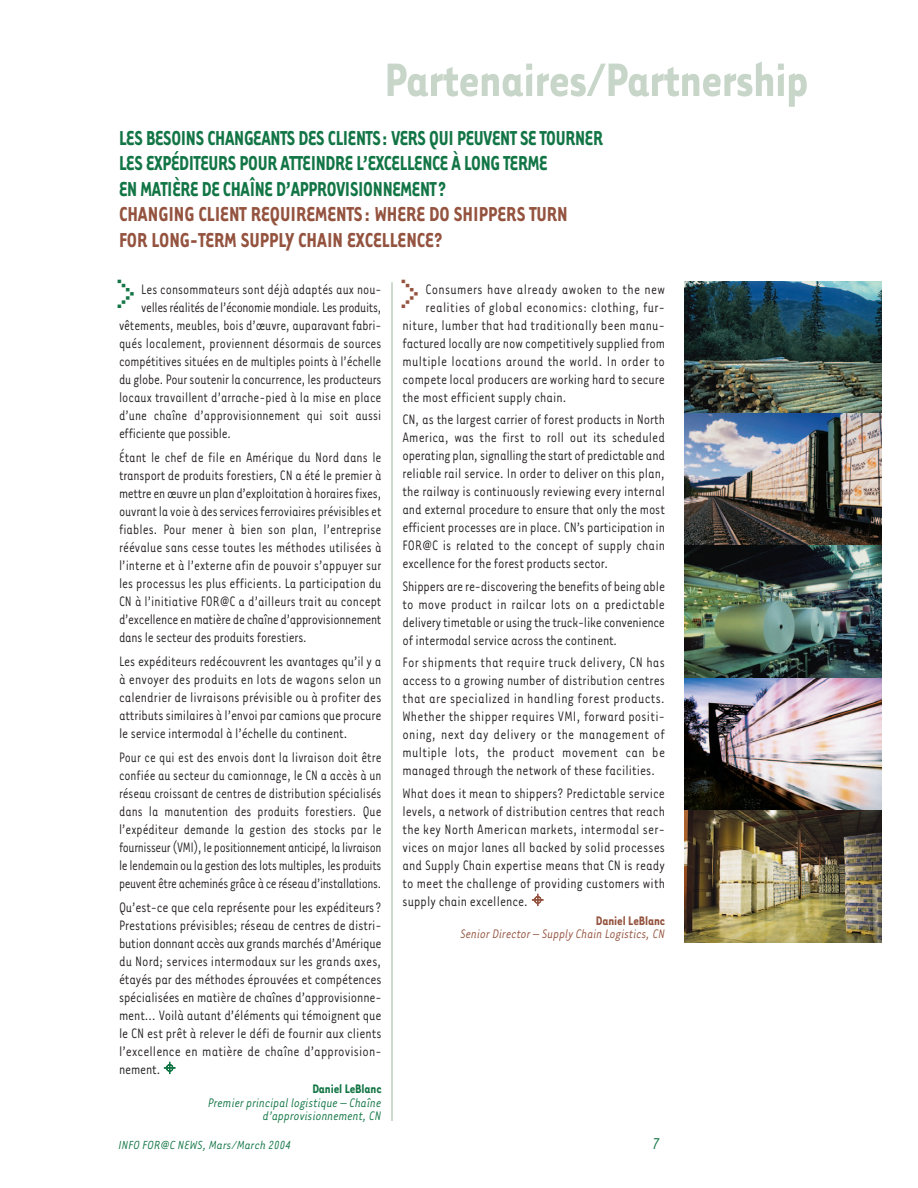
<style>
.page{position:relative;width:918px;height:1188px;background:#fff}
.page>*{position:absolute;margin:0;border:0;box-sizing:border-box;transform-origin:0 0}
.t1{font:700 54px "Tarzana Narrow";letter-spacing:-.01em;color:#c8d6c9;scale:.95 1}
.t2{font:45px "Bubbledot ICG Fine Pos";color:#127545}
.t3{font:45px "Bubbledot ICG Fine Pos";color:#94533f}
.t4{font:700 23.25px/25.5px "Tarzana Narrow";letter-spacing:-.015em;color:#127545;scale:.86 1}
.t5{font:700 23.25px/25.5px "Tarzana Narrow";color:#94533f;scale:.9 1}
.t6{font:italic 18px "Tarzana Narrow";color:#127545}
.t7{font:15.75px/18px "Tarzana Narrow";color:#231f20;text-align:justify;scale:.92 1}
.t8{font:15.75px/18px "Tarzana Narrow";color:#231f20;text-align:justify;scale:.9 1}
.t9{font:15.75px/18px "Tarzana Narrow";color:#231f20;text-align:justify;scale:.88 1}
.t10{font:15.75px "Tarzana Narrow";color:#231f20;scale:.89 1}
.t11{font:15.75px "Tarzana Narrow";letter-spacing:.02em;color:#231f20;scale:.92 1}
.t12{font:15.75px "Tarzana Narrow";letter-spacing:-.025em;color:#231f20;scale:.89 1}
.t13{font:italic 14.25px/13.5px "Tarzana Narrow";letter-spacing:-.005em;color:#127545;text-align:right;scale:.95 1}
.t14{font:italic 14.25px "Tarzana Narrow";letter-spacing:-.005em;color:#94533f;scale:.95 1}
.t15{font:700 14.25px "Tarzana Narrow";letter-spacing:-.005em;color:#127545;scale:.95 1}
.t16{font:700 14.25px "Tarzana Narrow";letter-spacing:-.005em;color:#94533f;scale:.95 1}
.t17{font:italic 13.5px "Tarzana Narrow";color:#127545}
</style>
<div class="page">
<img style="left:391px;top:281px;width:491px;height:840px">
<svg style="left:532px;top:894px;width:11px;height:12px"></svg>
<h1 class="t1" style="left:384px;top:62px;width:448px">Partenaires/Partnership</h1>
<h3 class="t4" style="left:119px;top:127px;width:564px">LES BESOINS CHANGEANTS DES CLIENTS: VERS QUI PEUVENT SE TOURNER<br>LES EXPÉDITEURS POUR ATTEINDRE L’EXCELLENCE À LONG TERME<br>EN MATIÈRE DE CHAÎNE D’APPROVISIONNEMENT?</h3>
<h3 class="t5" style="left:119px;top:204px;width:500px">CHANGING CLIENT REQUIREMENTS: WHERE DO SHIPPERS TURN<br>FOR LONG-TERM SUPPLY CHAIN EXCELLENCE?</h3>
<h2 class="t2" style="left:111px;top:276px;width:26px">&gt;</h2>
<h2 class="t3" style="left:395px;top:276px;width:26px">&gt;</h2>
<p class="t10" style="left:141px;top:279px;width:271px">Les consommateurs sont déjà adaptés aux nou-</p>
<p class="t12" style="left:141px;top:297px;width:271px">velles réalités de l’économie mondiale. Les produits,</p>
<p class="t10" style="left:119px;top:315px;width:296px">vêtements, meubles, bois d’œuvre, auparavant fabri-</p>
<p class="t10" style="left:119px;top:333px;width:296px">qués localement, proviennent désormais de sources</p>
<p class="t10" style="left:119px;top:351px;width:296px">compétitives situées en de multiples points à l’échelle</p>
<p class="t10" style="left:119px;top:369px;width:296px">du globe. Pour soutenir la concurrence, les producteurs</p>
<p class="t10" style="left:119px;top:387px;width:296px">locaux travaillent d’arrache-pied à la mise en place</p>
<p class="t10" style="left:119px;top:405px;width:296px">d’une chaîne d’approvisionnement qui soit aussi</p>
<p class="t10" style="left:119px;top:423px;width:128px">efficiente que possible.</p>
<p class="t8" style="left:119px;top:447px;width:293px">Étant le chef de file en Amérique du Nord dans le transport de produits forestiers, CN a été le premier à mettre en œuvre un plan d’exploitation à horaires fixes, ouvrant la voie à des services ferroviaires prévisibles et fiables. Pour mener à bien son plan, l’entreprise réévalue sans cesse toutes les méthodes utilisées à l’interne et à l’externe afin de pouvoir s’appuyer sur les processus les plus efficients. La participation du CN à l’initiative FOR@C a d’ailleurs trait au concept d’excellence en matière de chaîne d’approvisionnement dans le secteur des produits forestiers.</p>
<p class="t7" style="left:119px;top:651px;width:287px">Les expéditeurs redécouvrent les avantages qu’il y a à envoyer des produits en lots de wagons selon un calendrier de livraisons prévisible ou à profiter des attributs similaires à l’envoi par camions que procure le service intermodal à l’échelle du continent.</p>
<p class="t9" style="left:119px;top:747px;width:300px">Pour ce qui est des envois dont la livraison doit être confiée au secteur du camionnage, le CN a accès à un réseau croissant de centres de distribution spécialisés dans la manutention des produits forestiers. Que l’expéditeur demande la gestion des stocks par le fournisseur (VMI), le positionnement anticipé, la livraison le lendemain ou la gestion des lots multiples, les produits peuvent être acheminés grâce à ce réseau d’installations.</p>
<p class="t7" style="left:119px;top:897px;width:287px">Qu’est-ce que cela représente pour les expéditeurs?<br>Prestations prévisibles; réseau de centres de distri&shy;bution donnant accès aux grands marchés d’Amérique du Nord; services intermodaux sur les grands axes, étayés par des méthodes éprouvées et compétences spécialisées en matière de chaînes d’approvisionne&shy;ment… Voilà autant d’éléments qui témoignent que le CN est prêt à relever le défi de fournir aux clients l’excellence en matière de chaîne d’approvision&shy;nement.</p>
<p class="t15" style="left:312px;top:1084px;width:74px">Daniel LeBlanc</p>
<p class="t13" style="left:208px;top:1095px;width:184px">Premier principal logistique – Chaîne d’approvisionnement, CN</p>
<p class="t11" style="left:425px;top:279px;width:262px">Consumers have already awoken to the new</p>
<p class="t11" style="left:425px;top:297px;width:262px">realities of global economics: clothing, fur-</p>
<p class="t7" style="left:403px;top:315px;width:287px">niture, lumber that had traditionally been manu-</p>
<p class="t7" style="left:403px;top:333px;width:287px">factured locally are now competitively supplied from</p>
<p class="t11" style="left:403px;top:351px;width:287px">multiple locations around the world. In order to</p>
<p class="t7" style="left:403px;top:369px;width:287px">compete local producers are working hard to secure</p>
<p class="t7" style="left:403px;top:387px;width:180px">the most efficient supply chain.</p>
<p class="t7" style="left:403px;top:410px;width:287px">CN, as the largest carrier of forest products in North America, was the first to roll out its scheduled operating plan, signalling the start of predictable and reliable rail service. In order to deliver on this plan, the railway is continuously reviewing every internal and external procedure to ensure that only the most efficient processes are in place. CN’s participation in FOR@C is related to the concept of supply chain excellence for the forest products sector.</p>
<p class="t7" style="left:403px;top:576px;width:287px">Shippers are re-discovering the benefits of being able to move product in railcar lots on a predictable delivery timetable or using the truck-like convenience of intermodal service across the continent.</p>
<p class="t7" style="left:403px;top:653px;width:287px">For shipments that require truck delivery, CN has access to a growing number of distribution centres that are specialized in handling forest products.<br>Whether the shipper requires VMI, forward positi&shy;oning, next day delivery or the management of multiple lots, the product movement can be managed through the network of these facilities.</p>
<p class="t7" style="left:403px;top:783px;width:287px">What does it mean to shippers? Predictable service levels, a network of distribution centres that reach the key North American markets, intermodal ser&shy;vices on major lanes all backed by solid processes and Supply Chain expertise means that CN is ready to meet the challenge of providing customers with supply chain excellence.</p>
<p class="t16" style="left:596px;top:915px;width:74px">Daniel LeBlanc</p>
<p class="t14" style="left:460px;top:925px;width:217px">Senior Director – Supply Chain Logistics, CN</p>
<p class="t17" style="left:118px;top:1136px;width:174px">INFO FOR@C NEWS, Mars/March 2004</p>
<p class="t6" style="left:652px;top:1132px;width:9px">7</p>
</div>
